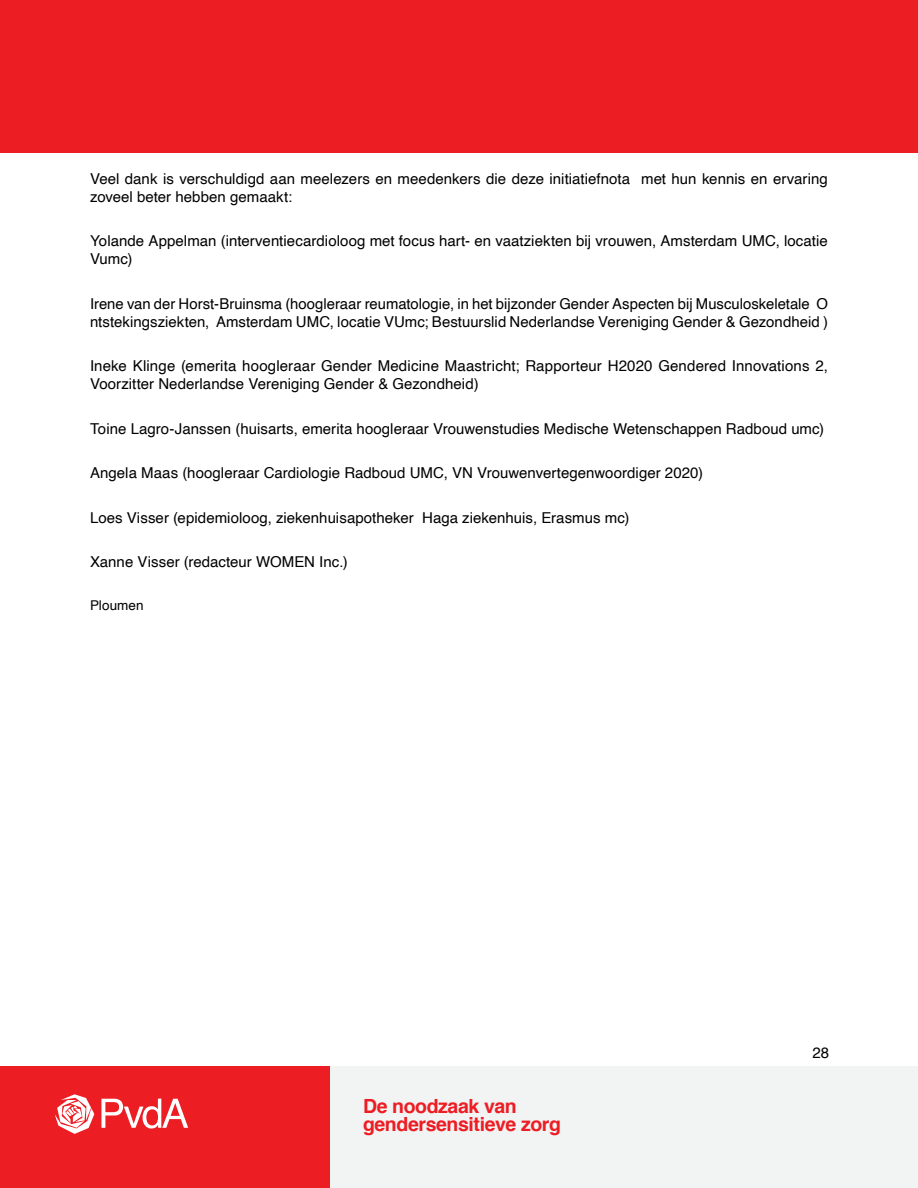
<style>
.page{position:relative;width:918px;height:1188px;background:#fff}
.page>*{position:absolute;margin:0;border:0;box-sizing:border-box;transform-origin:0 0}
.t1{font:700 19.5px/18px "Helvetica";letter-spacing:-.02em;color:#ed1d24}
.p_body{font:15px/18px "Helvetica";letter-spacing:.005em;color:#000}
.p_body-2{font:13.5px "Helvetica";letter-spacing:.005em;color:#000}
</style>
<div class="page">
<div style="left:330px;top:1066px;width:588px;height:122px;background:#f2f3f3"></div>
<div style="left:0;top:0;width:918px;height:153px;background:#ed1d24"></div>
<div style="left:0;top:1066px;width:330px;height:122px;background:#ed1d24"></div>
<svg style="left:101px;top:1099px;width:87px;height:30px"></svg>
<svg style="left:55px;top:1094px;width:39px;height:40px"></svg>
<p class="p_body" style="left:90px;top:170px;width:739px">Veel dank is verschuldigd aan meelezers en meedenkers die deze initiatiefnota met hun kennis en ervaring zoveel beter hebben gemaakt:</p>
<p class="p_body" style="left:90px;top:232px;width:739px">Yolande Appelman (interventiecardioloog met focus hart- en vaatziekten bij vrouwen, Amsterdam UMC, locatie<br>Vumc)</p>
<p class="p_body" style="left:90px;top:295px;width:740px">Irene van der Horst-Bruinsma (hoogleraar reumatologie, in het bijzonder Gender Aspecten bij Musculoskeletale O ntstekingsziekten, Amsterdam UMC, locatie VUmc; Bestuurslid Nederlandse Vereniging Gender &amp; Gezondheid )</p>
<p class="p_body" style="left:90px;top:357px;width:739px">Ineke Klinge (emerita hoogleraar Gender Medicine Maastricht; Rapporteur H2020 Gendered Innovations 2,<br>Voorzitter Nederlandse Vereniging Gender &amp; Gezondheid)</p>
<p class="p_body" style="left:90px;top:420px;width:736px">Toine Lagro-Janssen (huisarts, emerita hoogleraar Vrouwenstudies Medische Wetenschappen Radboud umc)</p>
<p class="p_body" style="left:90px;top:464px;width:615px">Angela Maas (hoogleraar Cardiologie Radboud UMC, VN Vrouwenvertegenwoordiger 2020)</p>
<p class="p_body" style="left:90px;top:509px;width:541px">Loes Visser (epidemioloog, ziekenhuisapotheker Haga ziekenhuis, Erasmus mc)</p>
<p class="p_body" style="left:90px;top:553px;width:259px">Xanne Visser (redacteur WOMEN Inc.)</p>
<p class="p_body-2" style="left:90px;top:595px;width:55px">Ploumen</p>
<h1 class="t1" style="left:363px;top:1097px;width:200px">De noodzaak van gendersensitieve zorg</h1>
<p class="p_body" style="left:812px;top:1044px;width:18px">28</p>
</div>
